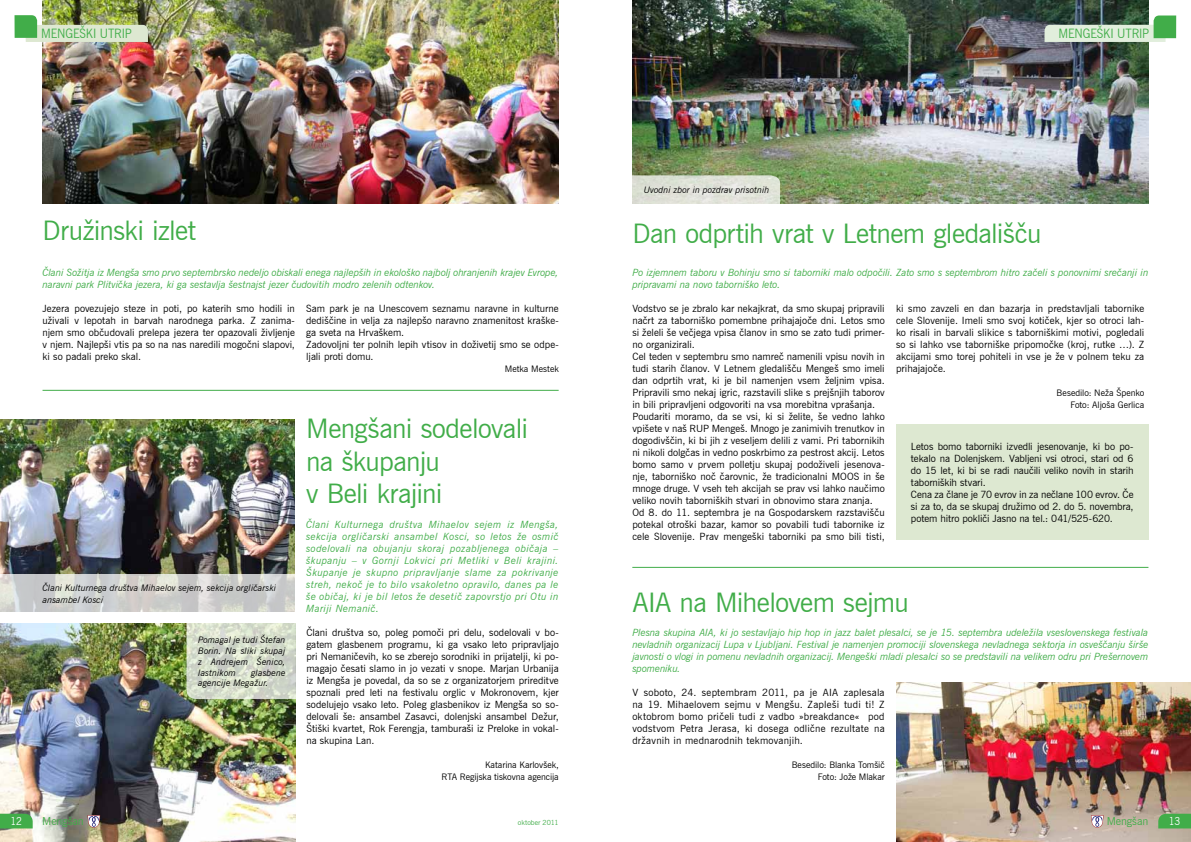
<style>
.page{position:relative;width:1191px;height:842px;background:#fff}
.page>*{position:absolute;margin:0;border:0;box-sizing:border-box;transform-origin:0 0}
.t1{font:27px/32.4px "News Gothic BT";letter-spacing:-.02em;color:#41ad49}
.t2{font:13px "News Gothic BT";letter-spacing:-.015em;color:#41ad49;scale:.9 1}
.t3{font:11px "News Gothic BT";letter-spacing:-.01em;color:#41ad49}
.t4{font:11px "News Gothic BT";color:#fff;scale:.9 1}
.t5{font:10px/12px "News Gothic BT";color:#000;text-align:justify}
.t6{font:italic 10px/12px "News Gothic BT";letter-spacing:-.015em;color:#41ad49}
.t7{font:italic 9px/10.8px "News Gothic BT";color:#000}
.t8{font:9px/12px "News Gothic BT";letter-spacing:-.005em;color:#000;text-align:right}
.t9{font:7px "News Gothic BT";letter-spacing:.005em;color:#41ad49}
</style>
<div class="page">
<div style="left:896px;top:424px;width:252px;height:116px;background:#dde8d1"></div>
<img style="left:43px;top:0;width:515px;height:204px">
<img style="left:632px;top:0;width:516px;height:204px">
<img style="left:0;top:420px;width:295px;height:154px">
<img style="left:0;top:624px;width:295px;height:218px">
<img style="left:896px;top:683px;width:295px;height:159px">
<hr style="left:632px;top:567px;width:516px;height:1px;background:#41ad49">
<hr style="left:43px;top:390px;width:515px;height:1px;background:#41ad49">
<svg style="left:0;top:574px;width:295px;height:38px;background:#d0d0ce"></svg>
<svg style="left:186px;top:623px;width:110px;height:76px;background:#d4dbcb"></svg>
<svg style="left:632px;top:175px;width:148px;height:29px;background:#dddfd5"></svg>
<svg style="left:87px;top:815px;width:13px;height:13px"></svg>
<svg style="left:1091px;top:815px;width:12px;height:13px"></svg>
<img style="left:15px;top:15px;width:133px;height:27px">
<svg style="left:1044px;top:16px;width:132px;height:26px;background:#99b79b"></svg>
<svg style="left:1158px;top:814px;width:33px;height:14px"></svg>
<svg style="left:0;top:814px;width:33px;height:14px"></svg>
<h2 class="t2" style="left:41px;top:25px;width:102px">MENGEŠKI UTRIP</h2>
<h2 class="t2" style="left:1058px;top:25px;width:102px">MENGEŠKI UTRIP</h2>
<h1 class="t1" style="left:43px;top:214px;width:155px">Družinski izlet</h1>
<p class="t6" style="left:43px;top:266px;width:517px">Člani Sožitja iz Mengša smo prvo septembrsko nedeljo obiskali enega najlepših in ekološko najbolj ohranjenih krajev Evrope, naravni park Plitvička jezera, ki ga sestavlja šestnajst jezer čudovitih modro zelenih odtenkov.</p>
<p class="t5" style="left:43px;top:302px;width:254px">Jezera povezujejo steze in poti, po katerih smo hodili in uživali v lepotah in barvah narodnega parka. Z zanima&shy;njem smo občudovali prelepa jezera ter opazovali življenje v njem. Najlepši vtis pa so na nas naredili mogočni slapovi, ki so padali preko skal.</p>
<p class="t5" style="left:306px;top:302px;width:254px;text-align:left">Sam park je na Unescovem seznamu naravne in kulturne dediščine in velja za najlepšo naravno znamenitost kraške&shy;ga sveta na Hrvaškem.<br>Zadovoljni ter polnih lepih vtisov in doživetij smo se odpe&shy;ljali proti domu.</p>
<p class="t8" style="left:505px;top:362px;width:55px">Metka Mestek</p>
<p class="t7" style="left:43px;top:581px;width:235px;line-height:12.8px">Člani Kulturnega društva Mihaelov sejem, sekcija orgličarski ansambel Kosci</p>
<p class="t7" style="left:198px;top:634px;width:89px;text-align:justify">Pomagal je tudi Štefan Borin. Na sliki skupaj z Andrejem Šenico, lastnikom</p>
<p class="t7" style="left:198px;top:667px;width:89px;text-indent:53px">glasbene agencije Megažur.</p>
<h1 class="t1" style="left:306px;top:412px;width:223px">Mengšani sodelovali na škupanju<br>v Beli krajini</h1>
<p class="t6" style="left:306px;top:518px;width:254px;text-align:justify">Člani Kulturnega društva Mihaelov sejem iz Mengša, sekcija orgličarski ansambel Kosci, so letos že osmič sodelovali na obujanju skoraj pozabljenega običaja – škupanju – v Gornji Lokvici pri Metliki v Beli krajini.<br>Škupanje je skupno pripravljanje slame za pokrivanje streh, nekoč je to bilo vsakoletno opravilo, danes pa le še običaj, ki je bil letos že desetič zapovrstjo pri Otu in Mariji Nemanič.</p>
<p class="t5" style="left:306px;top:626px;width:254px">Člani društva so, poleg pomoči pri delu, sodelovali v bo&shy;gatem glasbenem programu, ki ga vsako leto pripravljajo pri Nemaničevih, ko se zberejo sorodniki in prijatelji, ki po&shy;magajo česati slamo in jo vezati v snope. Marjan Urbanija iz Mengša je povedal, da so se z organizatorjem prireditve spoznali pred leti na festivalu orglic v Mokronovem, kjer sodelujejo vsako leto. Poleg glasbenikov iz Mengša so so&shy;delovali še: ansambel Zasavci, dolenjski ansambel Dežur, Štiški kvartet, Rok Ferengja, tamburaši iz Preloke in vokal&shy;na skupina Lan.</p>
<p class="t8" style="left:441px;top:758px;width:119px">Katarina Karlovšek,<br>RTA Regijska tiskovna agencija</p>
<p class="t7" style="left:643px;top:184px;width:127px">Uvodni zbor in pozdrav prisotnih</p>
<h1 class="t1" style="left:632px;top:217px;width:411px">Dan odprtih vrat v Letnem gledališču</h1>
<p class="t6" style="left:632px;top:266px;width:517px">Po izjemnem taboru v Bohinju smo si taborniki malo odpočili. Zato smo s septembrom hitro začeli s ponovnimi srečanji in pripravami na novo taborniško leto.</p>
<p class="t5" style="left:632px;top:302px;width:254px;text-align:left">Vodstvo se je zbralo kar nekajkrat, da smo skupaj pripravili načrt za taborniško pomembne prihajajoče dni. Letos smo si želeli še večjega vpisa članov in smo se zato tudi primer&shy;no organizirali.<br>Cel teden v septembru smo namreč namenili vpisu novih in tudi starih članov. V Letnem gledališču Mengeš smo imeli dan odprtih vrat, ki je bil namenjen vsem željnim vpisa.<br>Pripravili smo nekaj igric, razstavili slike s prejšnjih taborov in bili pripravljeni odgovoriti na vsa morebitna vprašanja.<br>Poudariti moramo, da se vsi, ki si želite, še vedno lahko vpišete v naš RUP Mengeš. Mnogo je zanimivih trenutkov in dogodivščin, ki bi jih z veseljem delili z vami. Pri tabornikih ni nikoli dolgčas in vedno poskrbimo za pestrost akcij. Letos bomo samo v prvem polletju skupaj podoživeli jesenova&shy;nje, taborniško noč čarovnic, že tradicionalni MOOS in še mnoge druge. V vseh teh akcijah se prav vsi lahko naučimo veliko novih taborniških stvari in obnovimo stara znanja.<br>Od 8. do 11. septembra je na Gospodarskem razstavišču potekal otroški bazar, kamor so povabili tudi tabornike iz cele Slovenije. Prav mengeški taborniki pa smo bili tisti,</p>
<p class="t5" style="left:896px;top:302px;width:250px">ki smo zavzeli en dan bazarja in predstavljali tabornike cele Slovenije. Imeli smo svoj kotiček, kjer so otroci lah&shy;ko risali in barvali slikice s taborniškimi motivi, pogledali so si lahko vse taborniške pripomočke (kroj, rutke …). Z akcijami smo torej pohiteli in vse je že v polnem teku za prihajajoče.</p>
<p class="t8" style="left:1056px;top:386px;width:89px">Besedilo: Neža Špenko<br>Foto: Aljoša Gerlica</p>
<p class="t5" style="left:911px;top:440px;width:224px;text-align:left">Letos bomo taborniki izvedli jesenovanje, ki bo po&shy;tekalo na Dolenjskem. Vabljeni vsi otroci, stari od 6 do 15 let, ki bi se radi naučili veliko novih in starih taborniških stvari.<br>Cena za člane je 70 evrov in za nečlane 100 evrov. Če si za to, da se skupaj družimo od 2. do 5. novembra, potem hitro pokliči Jasno na tel.: 041/525-620.</p>
<h1 class="t1" style="left:632px;top:586px;width:278px">AIA na Mihelovem sejmu</h1>
<p class="t6" style="left:632px;top:626px;width:517px;text-align:justify">Plesna skupina AIA, ki jo sestavljajo hip hop in jazz balet plesalci, se je 15. septembra udeležila vseslovenskega festivala nevladnih organizacij Lupa v Ljubljani. Festival je namenjen promociji slovenskega nevladnega sektorja in osveščanju širše javnosti o vlogi in pomenu nevladnih organizacij. Mengeški mladi plesalci so se predstavili na velikem odru pri Prešernovem spomeniku.</p>
<p class="t5" style="left:632px;top:686px;width:254px">V soboto, 24. septembram 2011, pa je AIA zaplesala na 19. Mihaelovem sejmu v Mengšu. Zapleši tudi ti! Z oktobrom bomo pričeli tudi z vadbo »breakdance« pod vodstvom Petra Jerasa, ki dosega odlične rezultate na državnih in mednarodnih tekmovanjih.</p>
<p class="t8" style="left:791px;top:758px;width:94px">Besedilo: Blanka Tomšič<br>Foto: Jože Mlakar</p>
<p class="t4" style="left:11px;top:814px;width:14px">12</p>
<p class="t3" style="left:42px;top:814px;width:43px">Mengšan</p>
<p class="t9" style="left:518px;top:818px;width:42px">oktober 2011</p>
<p class="t3" style="left:1106px;top:814px;width:43px">Mengšan</p>
<p class="t4" style="left:1169px;top:814px;width:14px">13</p>
</div>
